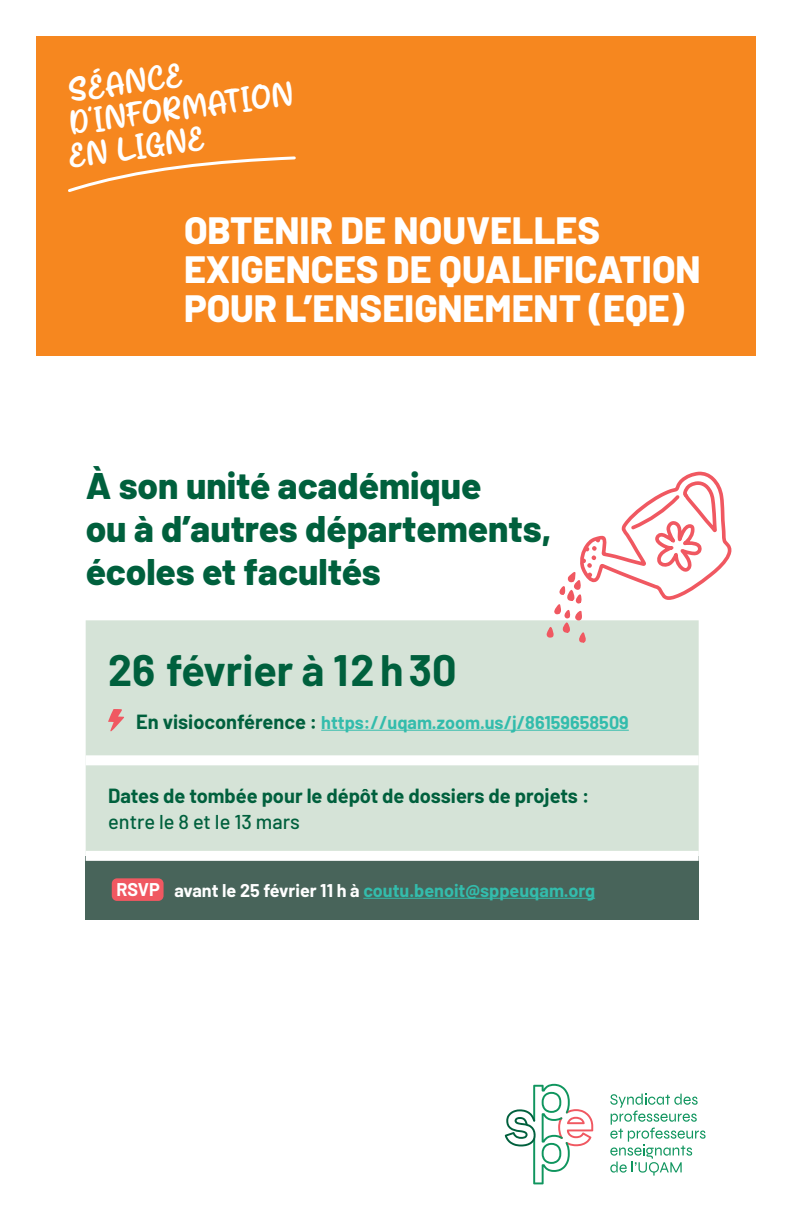
<style>
.page{position:relative;width:792px;height:1224px;background:#fff}
.page>*{position:absolute;margin:0;border:0;box-sizing:border-box;transform-origin:0 0}
.t1{font:700 43px "Barlow";color:#00603d}
.t2{font:800 38px/39px "Barlow";color:#fff}
.t3{font:800 37px/43px "Barlow";color:#00603d}
.t4{font:35px/32.8px "Stand Alone";color:#fff}
.t5{font:700 20px "Barlow";color:#00603d}
.t6{font:500 20px "Barlow";color:#00603d}
.t7{font:700 18px "Barlow";color:#33bcac}
.s1{font-size:20px;color:#00603d}
.s2{color:#fff}
</style>
<div class="page">
<svg style="left:610px;top:1094px;width:96px;height:82px"></svg>
<svg style="left:505px;top:1084px;width:88px;height:100px"></svg>
<div style="left:36px;top:36px;width:720px;height:320px;background:#f6871f"></div>
<div style="left:86px;top:620px;width:613px;height:231px;background:#d5e3d7"></div>
<div style="left:86px;top:856px;width:613px;height:63px;background:#48645a"></div>
<div style="left:86px;top:755px;width:613px;height:10px;background:#fff"></div>
<div style="left:86px;top:851px;width:613px;height:10px;background:#fff"></div>
<hr style="left:321px;top:730px;width:308px;height:1px;background:#33bcac">
<svg style="left:108px;top:709px;width:16px;height:22px"></svg>
<hr style="left:363px;top:898px;width:232px;height:1px;background:#33bcac">
<div style="left:112px;top:878px;width:52px;height:23px;background:#f05861;border-radius:5px"></div>
<svg style="left:68px;top:156px;width:228px;height:36px"></svg>
<svg style="left:546px;top:471px;width:186px;height:173px"></svg>
<h3 class="t4" style="left:57px;top:77px;width:233px;rotate:-8deg">SÉANCE<br>D’INFORMATION<br>EN LIGNE</h3>
<h2 class="t2" style="left:184px;top:208px;width:518px">OBTENIR DE NOUVELLES<br>EXIGENCES DE QUALIFICATION<br>POUR L’ENSEIGNEMENT (EQE)</h2>
<h3 class="t3" style="left:86px;top:461px;width:467px">À son unité académique<br>ou à d’autres départements, écoles et facultés</h3>
<h1 class="t1" style="left:108px;top:639px;width:350px">26 février à 12h30</h1>
<p class="t7" style="left:136px;top:709px;width:494px"><span class="s1">En visioconférence :</span> https://uqam.zoom.us/j/86159658509</p>
<p class="t5" style="left:108px;top:781px;width:483px">Dates de tombée pour le dépôt de dossiers de projets :</p>
<p class="t6" style="left:108px;top:807px;width:193px">entre le 8 et le 13 mars</p>
<p class="t7" style="left:117px;top:877px;width:480px"><span class="s2">RSVP avant le 25 février 11 h à</span> coutu.benoit@sppeuqam.org</p>
</div>
